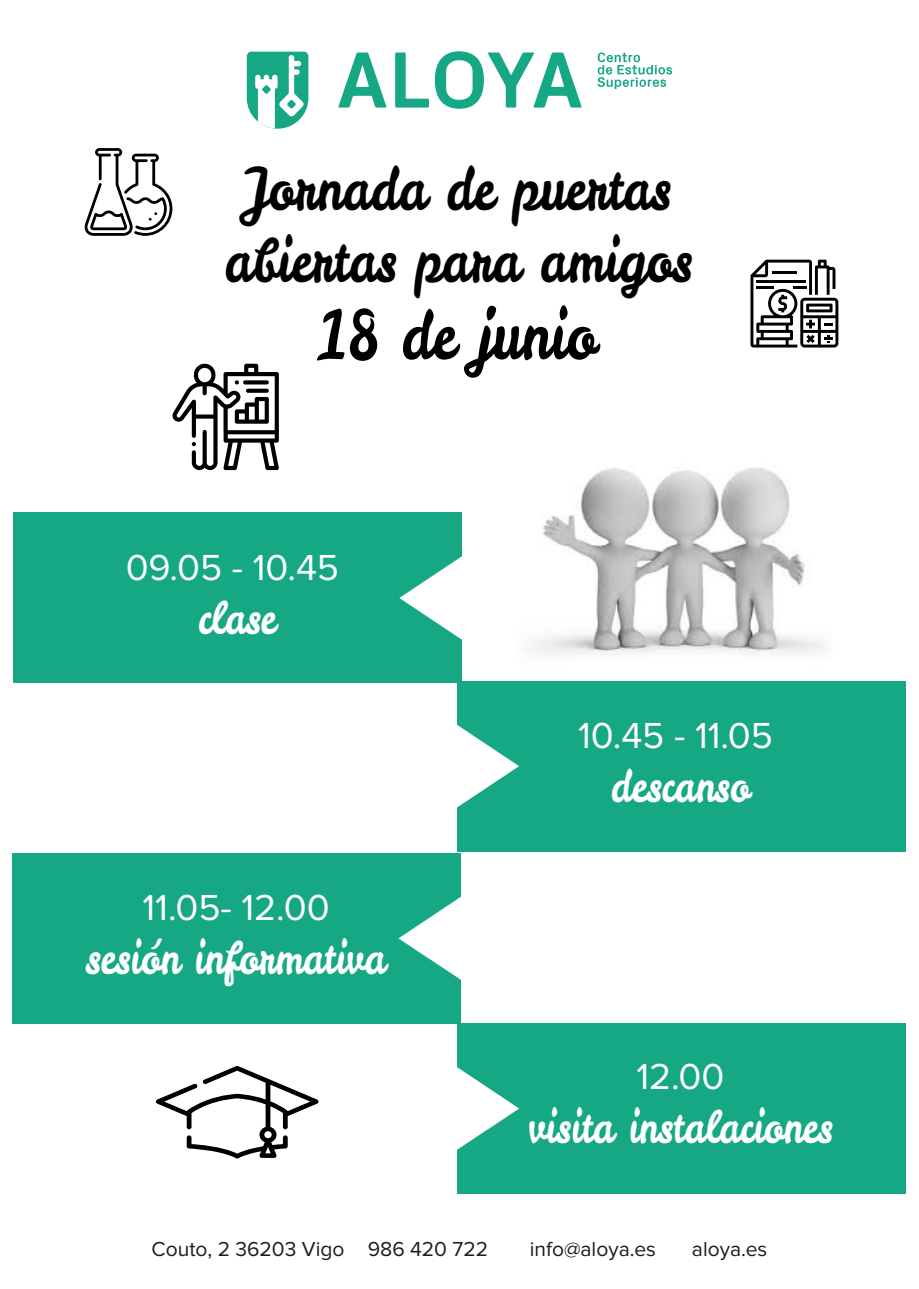
<style>
.page{position:relative;width:919px;height:1289px;background:#fff}
.page>*{position:absolute;margin:0;border:0;box-sizing:border-box;transform-origin:0 0}
.t1{font:67.5px "Leckerli One";color:#000;scale:.8 1}
.t2{font:60px/72px "Leckerli One";color:#000;text-align:center;scale:.8 1}
.t3{font:45px "Leckerli One";color:#fff;scale:.8 1}
.t4{font:37.5px "Proxima Nova";color:#fff}
.t5{font:21px "Proxima Nova";color:#1d1d1b}
</style>
<div class="page">
<svg style="left:172px;top:364px;width:107px;height:106px"></svg>
<img style="left:531px;top:467px;width:293px;height:188px">
<div style="left:13px;top:513px;width:448px;height:170px;background:#16a785"></div>
<svg style="left:399px;top:555px;width:63px;height:85px"></svg>
<svg style="left:597px;top:52px;width:75px;height:37px"></svg>
<svg style="left:338px;top:52px;width:48px;height:56px"></svg>
<svg style="left:395px;top:52px;width:34px;height:56px"></svg>
<svg style="left:435px;top:51px;width:146px;height:58px"></svg>
<svg style="left:247px;top:52px;width:61px;height:77px"></svg>
<div style="left:456px;top:681px;width:449px;height:170px;background:#16a785"></div>
<svg style="left:456px;top:723px;width:63px;height:85px"></svg>
<div style="left:12px;top:853px;width:449px;height:170px;background:#16a785"></div>
<svg style="left:398px;top:896px;width:63px;height:84px"></svg>
<div style="left:456px;top:1023px;width:449px;height:170px;background:#16a785"></div>
<svg style="left:456px;top:1065px;width:63px;height:85px"></svg>
<svg style="left:750px;top:260px;width:88px;height:87px"></svg>
<hr style="left:772px;top:271px;width:25px;height:3px;background:#000">
<hr style="left:756px;top:280px;width:50px;height:3px;background:#000">
<hr style="left:756px;top:286px;width:17px;height:3px;background:#000">
<hr style="left:792px;top:286px;width:14px;height:3px;background:#000">
<svg style="left:85px;top:148px;width:87px;height:88px"></svg>
<svg style="left:156px;top:1066px;width:162px;height:92px"></svg>
<h2 class="t2" style="left:225px;top:153px;width:585px">Jornada de puertas abiertas para amigos</h2>
<h1 class="t1" style="left:318px;top:289px;width:348px">18 de junio</h1>
<p class="t4" style="left:126px;top:545px;width:215px">09.05 - 10.45</p>
<p class="t3" style="left:198px;top:587px;width:98px">clase</p>
<p class="t4" style="left:142px;top:885px;width:189px">11.05- 12.00</p>
<p class="t3" style="left:86px;top:927px;width:376px">sesión informativa</p>
<p class="t4" style="left:578px;top:713px;width:196px">10.45 - 11.05</p>
<p class="t3" style="left:611px;top:755px;width:174px">descanso</p>
<p class="t4" style="left:636px;top:1054px;width:90px">12.00</p>
<p class="t3" style="left:528px;top:1096px;width:382px">visita instalaciones</p>
<p class="t5" style="left:152px;top:1237px;width:338px">Couto, 2 36203 Vigo 986 420 722</p>
<p class="t5" style="left:530px;top:1237px;width:128px">info@aloya.es</p>
<p class="t5" style="left:692px;top:1237px;width:77px">aloya.es</p>
</div>
